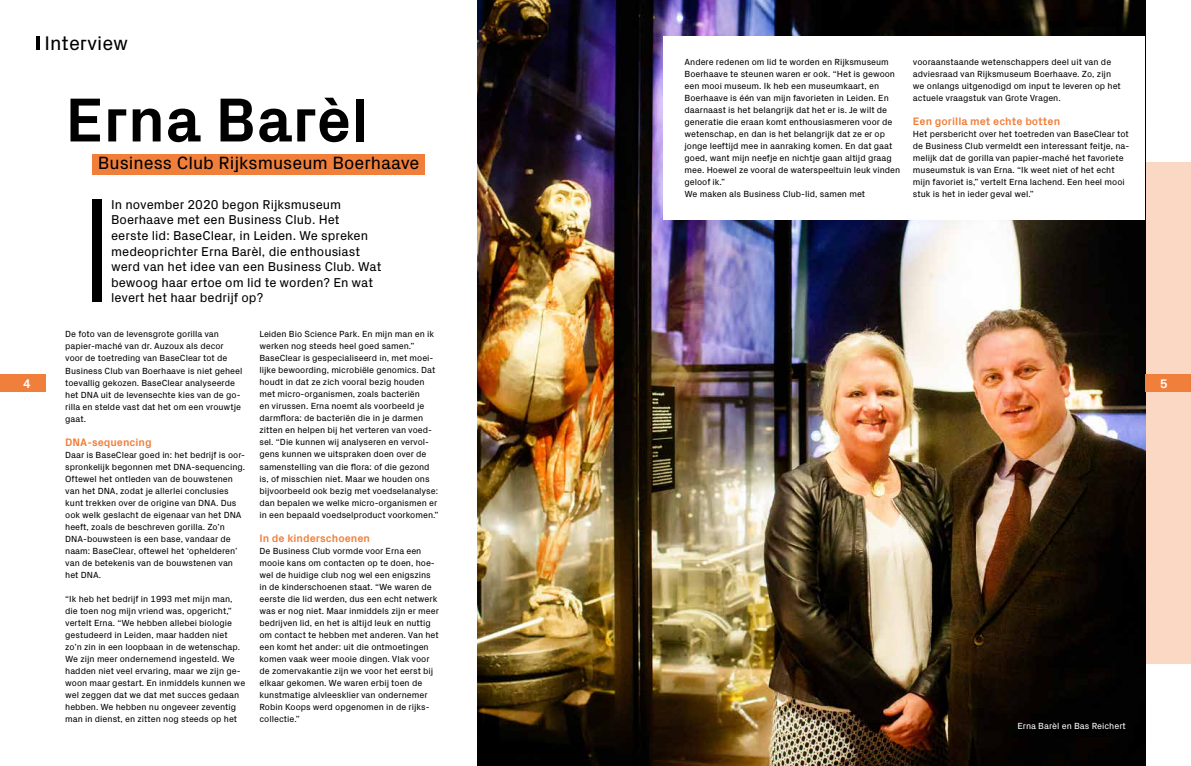
<style>
.page{position:relative;width:1191px;height:766px;background:#fff}
.page>*{position:absolute;margin:0;border:0;box-sizing:border-box;transform-origin:0 0}
.t1{font:700 62.9px "Px Grotesk";color:#000}
.t2{font:20px "Px Grotesk";color:#000}
.t3{font:18px "Px Grotesk";color:#000}
.t4{font:13px/15.6px "Px Grotesk";color:#000}
.t5{font:700 12.6px "Px Grotesk";color:#fff}
.t6{font:700 11px "Px Grotesk";color:#f07f3c}
.t7{font:9px/12px "Px Grotesk";color:#000}
.t8{font:9px "Px Grotesk";color:#fff}
</style>
<div class="page">
<div style="left:93px;top:154px;width:332px;height:21px;background:#f07f3c"></div>
<div style="left:92px;top:199px;width:9px;height:103px;background:#000"></div>
<div style="left:0;top:374px;width:46px;height:18px;background:#f07f3c"></div>
<div style="left:588px;top:162px;width:603px;height:501px;background:linear-gradient(to bottom,#fad8c4,#fad8c4)"></div>
<img style="left:478px;top:0;width:667px;height:765px">
<div style="left:663px;top:36px;width:482px;height:183px;background:#fff"></div>
<div style="left:1145px;top:374px;width:46px;height:18px;background:#f07f3c"></div>
<hr style="left:36px;top:36px;width:4px;height:14px;background:#000">
<h2 class="t2" style="left:45px;top:29px;width:85px">Interview</h2>
<h1 class="t1" style="left:65px;top:74px;width:305px">Erna Barèl</h1>
<h3 class="t3" style="left:98px;top:150px;width:323px">Business Club Rijksmuseum Boerhaave</h3>
<p class="t4" style="left:111px;top:195px;width:272px">In november 2020 begon Rijksmuseum Boerhaave met een Business Club. Het<br>eerste lid: BaseClear, in Leiden. We spreken medeoprichter Erna Barèl, die enthousiast werd van het idee van een Business Club. Wat bewoog haar ertoe om lid te worden? En wat levert het haar bedrijf op?</p>
<p class="t7" style="left:684px;top:55px;width:217px">Andere redenen om lid te worden en Rijksmuseum Boerhaave te steunen waren er ook. “Het is gewoon een mooi museum. Ik heb een museumkaart, en Boerhaave is één van mijn favorieten in Leiden. En daarnaast is het belangrijk dat het er is. Je wilt de generatie die eraan komt enthousiasmeren voor de wetenschap, en dan is het belangrijk dat ze er op jonge leeftijd mee in aanraking komen. En dat gaat goed, want mijn neefje en nichtje gaan altijd graag mee. Hoewel ze vooral de waterspeeltuin leuk vinden geloof ik.”<br>We maken als Business Club-lid, samen met</p>
<p class="t7" style="left:913px;top:55px;width:209px">vooraanstaande wetenschappers deel uit van de adviesraad van Rijksmuseum Boerhaave. Zo, zijn we onlangs uitgenodigd om input te leveren op het actuele vraagstuk van Grote Vragen.</p>
<p class="t6" style="left:913px;top:113px;width:149px">Een gorilla met echte botten</p>
<p class="t7" style="left:913px;top:127px;width:218px">Het persbericht over het toetreden van BaseClear tot de Business Club vermeldt een interessant feitje, na&shy;melijk dat de gorilla van papier-maché het favoriete museumstuk is van Erna. “Ik weet niet of het echt mijn favoriet is,” vertelt Erna lachend. Een heel mooi stuk is het in ieder geval wel.”</p>
<p class="t7" style="left:259px;top:327px;width:180px">Leiden Bio Science Park. En mijn man en ik werken nog steeds heel goed samen.” BaseClear is gespecialiseerd in, met moei&shy;lijke bewoording, microbiële genomics. Dat houdt in dat ze zich vooral bezig houden met micro-organismen, zoals bacteriën<br>en virussen. Erna noemt als voorbeeld je darmflora: de bacteriën die in je darmen zitten en helpen bij het verteren van voed&shy;sel. “Die kunnen wij analyseren en vervol&shy;gens kunnen we uitspraken doen over de samenstelling van die flora: of die gezond is, of misschien niet. Maar we houden ons bijvoorbeeld ook bezig met voedselanalyse: dan bepalen we welke micro-organismen er in een bepaald voedselproduct voorkomen.”</p>
<p class="t6" style="left:259px;top:529px;width:112px">In de kinderschoenen</p>
<p class="t7" style="left:259px;top:543px;width:181px">De Business Club vormde voor Erna een mooie kans om contacten op te doen, hoe&shy;wel de huidige club nog wel een enigszins in de kinderschoenen staat. “We waren de eerste die lid werden, dus een echt netwerk was er nog niet. Maar inmiddels zijn er meer bedrijven lid, en het is altijd leuk en nuttig om contact te hebben met anderen. Van het een komt het ander: uit die ontmoetingen komen vaak weer mooie dingen. Vlak voor de zomervakantie zijn we voor het eerst bij elkaar gekomen. We waren erbij toen de kunstmatige alvleesklier van ondernemer Robin Koops werd opgenomen in de rijks&shy;collectie.”</p>
<p class="t7" style="left:65px;top:327px;width:179px">De foto van de levensgrote gorilla van papier-maché van dr. Auzoux als decor voor de toetreding van BaseClear tot de Business Club van Boerhaave is niet geheel toevallig gekozen. BaseClear analyseerde het DNA uit de levensechte kies van de go&shy;rilla en stelde vast dat het om een vrouwtje gaat.</p>
<p class="t6" style="left:65px;top:433px;width:88px">DNA-sequencing</p>
<p class="t7" style="left:65px;top:447px;width:182px">Daar is BaseClear goed in: het bedrijf is oor&shy;spronkelijk begonnen met DNA-sequencing.<br>Oftewel het ontleden van de bouwstenen van het DNA, zodat je allerlei conclusies kunt trekken over de origine van DNA. Dus ook welk geslacht de eigenaar van het DNA heeft, zoals de beschreven gorilla. Zo’n DNA-bouwsteen is een base, vandaar de naam: BaseClear, oftewel het ‘ophelderen’ van de betekenis van de bouwstenen van het DNA.</p>
<p class="t7" style="left:65px;top:591px;width:181px">“Ik heb het bedrijf in 1993 met mijn man, die toen nog mijn vriend was, opgericht,” vertelt Erna. “We hebben allebei biologie gestudeerd in Leiden, maar hadden niet zo’n zin in een loopbaan in de wetenschap.<br>We zijn meer ondernemend ingesteld. We hadden niet veel ervaring, maar we zijn ge&shy;woon maar gestart. En inmiddels kunnen we wel zeggen dat we dat met succes gedaan hebben. We hebben nu ongeveer zeventig man in dienst, en zitten nog steeds op het</p>
<h3 class="t5" style="left:23px;top:374px;width:9px">4</h3>
<h3 class="t5" style="left:1160px;top:374px;width:9px">5</h3>
<p class="t8" style="left:1017px;top:719px;width:110px">Erna Barèl en Bas Reichert</p>
</div>
